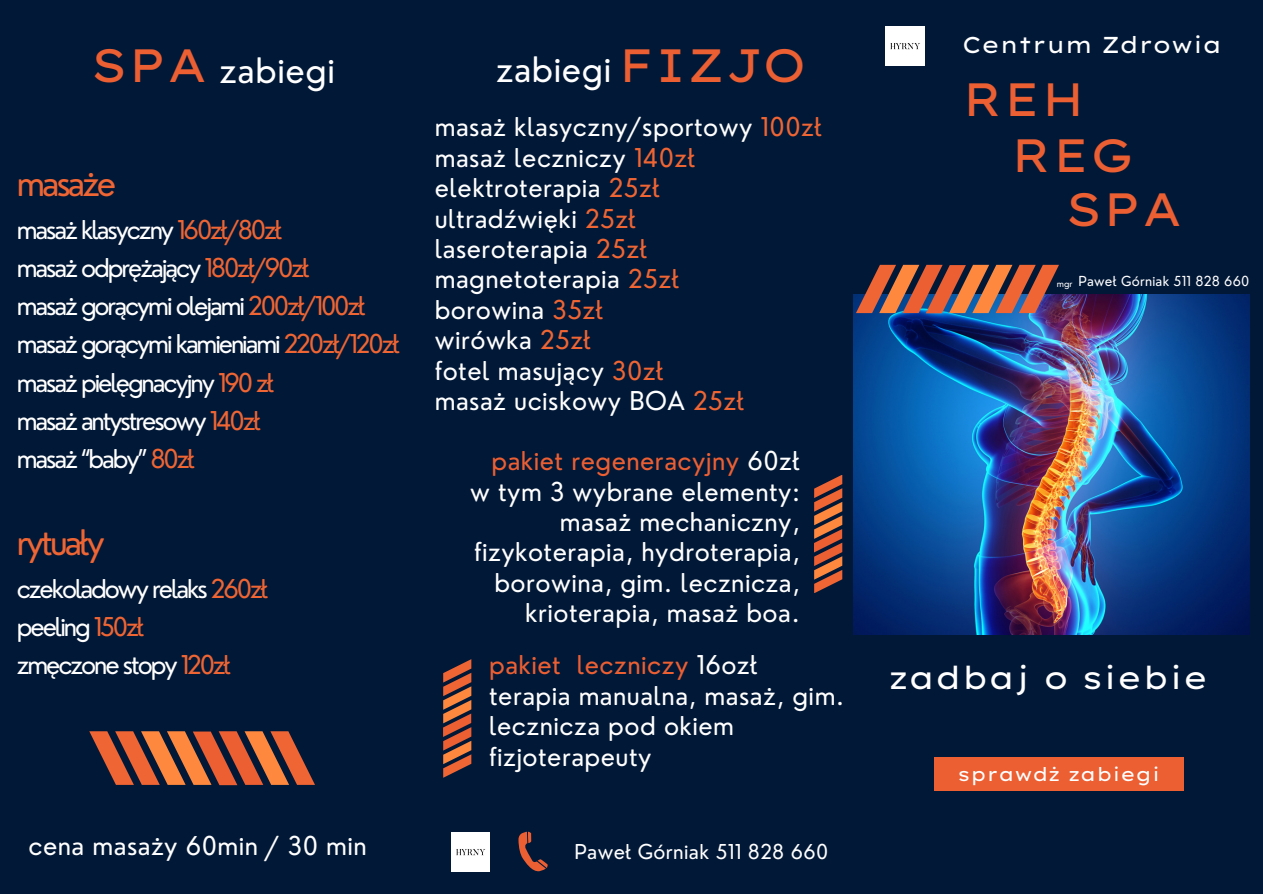
<style>
.page{position:relative;width:1263px;height:894px;background:#fff}
.page>*{position:absolute;margin:0;border:0;box-sizing:border-box;transform-origin:0 0}
.t1{font:46.65px "Lexend Giga";letter-spacing:.02em;color:#eb5f33}
.t2{font:34.35px "Nourd";letter-spacing:-.08em;color:#ef6533}
.t3{font:34.2px "Nourd";letter-spacing:.02em;color:#fff}
.t4{font:31.5px "Lexend Giga";letter-spacing:.02em;color:#fff}
.t5{font:25.35px/30.3px "Nourd";letter-spacing:.02em;color:#fff}
.t6{font:25.35px/38.2px "Nourd";letter-spacing:-.08em;color:#fff}
.t7{font:22.95px "Lexend Giga";color:#fff}
.t8{font:19.95px "Nourd";letter-spacing:.02em;color:#fff}
.t9{font:18.9px "Lexend Giga";letter-spacing:.02em;color:#fff}
.t10{font:13.5px "Nourd";letter-spacing:.02em;color:#fff}
.t11{font:8.7px "Nourd";color:#fff}
.s1{color:#ef6533}
.s2{color:#fefefe}
.s3{color:#eb5f33}
</style>
<div class="page">
<div style="left:0;top:0;width:1263px;height:893px;background:#021837"></div>
<img style="left:853px;top:294px;width:396px;height:340px">
<svg style="left:856px;top:265px;width:203px;height:48px"></svg>
<div style="left:934px;top:756px;width:250px;height:34px;background:#eb5f33"></div>
<img style="left:886px;top:27px;width:38px;height:38px">
<svg style="left:89px;top:731px;width:226px;height:54px"></svg>
<svg style="left:518px;top:831px;width:30px;height:40px"></svg>
<img style="left:451px;top:832px;width:38px;height:38px">
<svg style="left:814px;top:475px;width:28px;height:117px"></svg>
<svg style="left:443px;top:659px;width:28px;height:118px"></svg>
<h3 class="t1" style="left:90px;top:35px;width:119px">SPA</h3>
<p class="t3" style="left:220px;top:49px;width:117px">zabiegi</p>
<p class="t2" style="left:17px;top:161px;width:101px">masaże</p>
<p class="t6" style="left:17px;top:210px;width:385px">masaż klasyczny <span class="s1">160zł/80zł<br></span>masaż odprężający <span class="s1">180zł/90zł<br></span>masaż gorącymi olejami <span class="s1">200zł/100zł </span>masaż gorącymi kamieniami <span class="s1">220zł/120zł </span>masaż pielęgnacyjny <span class="s1">190 zł<br></span>masaż antystresowy <span class="s1">140zł<br></span>masaż “baby” <span class="s1">80zł</span></p>
<h3 class="t2" style="left:17px;top:520px;width:90px">rytuały</h3>
<h3 class="t6" style="left:17px;top:569px;width:253px">czekoladowy relaks <span class="s1">260zł </span>peeling <span class="s1">150zł<br></span>zmęczone stopy <span class="s1">120zł</span></h3>
<h2 class="t5" style="left:29px;top:830px;width:340px">cena masaży 60min / 30 min</h2>
<p class="t3" style="left:496px;top:47px;width:117px">zabiegi</p>
<h5 class="t1" style="left:618px;top:35px;width:190px">FIZJO</h5>
<h1 class="t5" style="left:435px;top:112px;width:389px">masaż klasyczny/sportowy <span class="s1">100zł </span><span class="s2">masaż leczniczy</span> <span class="s1">140zł </span>elektroterapia <span class="s1">25zł<br></span>ultradźwięki <span class="s1">25zł<br></span>laseroterapia <span class="s1">25zł </span>magnetoterapia <span class="s1">25zł<br></span>borowina <span class="s1">35zł<br></span>wirówka <span class="s1">25zł<br></span>fotel masujący <span class="s1">30zł<br></span>masaż uciskowy BOA <span class="s1">25zł</span></h1>
<h3 class="t5" style="left:470px;top:445px;width:331px;text-align:right"><span class="s3">pakiet regeneracyjny</span> 60zł w tym 3 wybrane elementy: masaż mechaniczny, fizykoterapia, hydroterapia, borowina, gim. lecznicza, krioterapia, masaż boa.</h3>
<p class="t5" style="left:489px;top:649px;width:357px"><span class="s3">pakiet leczniczy</span> 16ozł terapia manualna, masaż, gim. lecznicza pod okiem fizjoterapeuty</p>
<h1 class="t8" style="left:574px;top:839px;width:255px">Paweł Górniak 511 828 660</h1>
<h1 class="t7" style="left:962px;top:30px;width:261px">Centrum Zdrowia</h1>
<h3 class="t1" style="left:962px;top:69px;width:124px">REH</h3>
<h3 class="t1" style="left:1011px;top:125px;width:124px">REG</h3>
<p class="t1" style="left:1065px;top:179px;width:119px">SPA</p>
<h2 class="t11" style="left:1057px;top:278px;width:18px">mgr</h2>
<h2 class="t10" style="left:1078px;top:272px;width:172px">Paweł Górniak 511 828 660</h2>
<h3 class="t4" style="left:889px;top:657px;width:321px">zadbaj o siebie</h3>
<h1 class="t9" style="left:958px;top:761px;width:204px">sprawdż zabiegi</h1>
</div>
